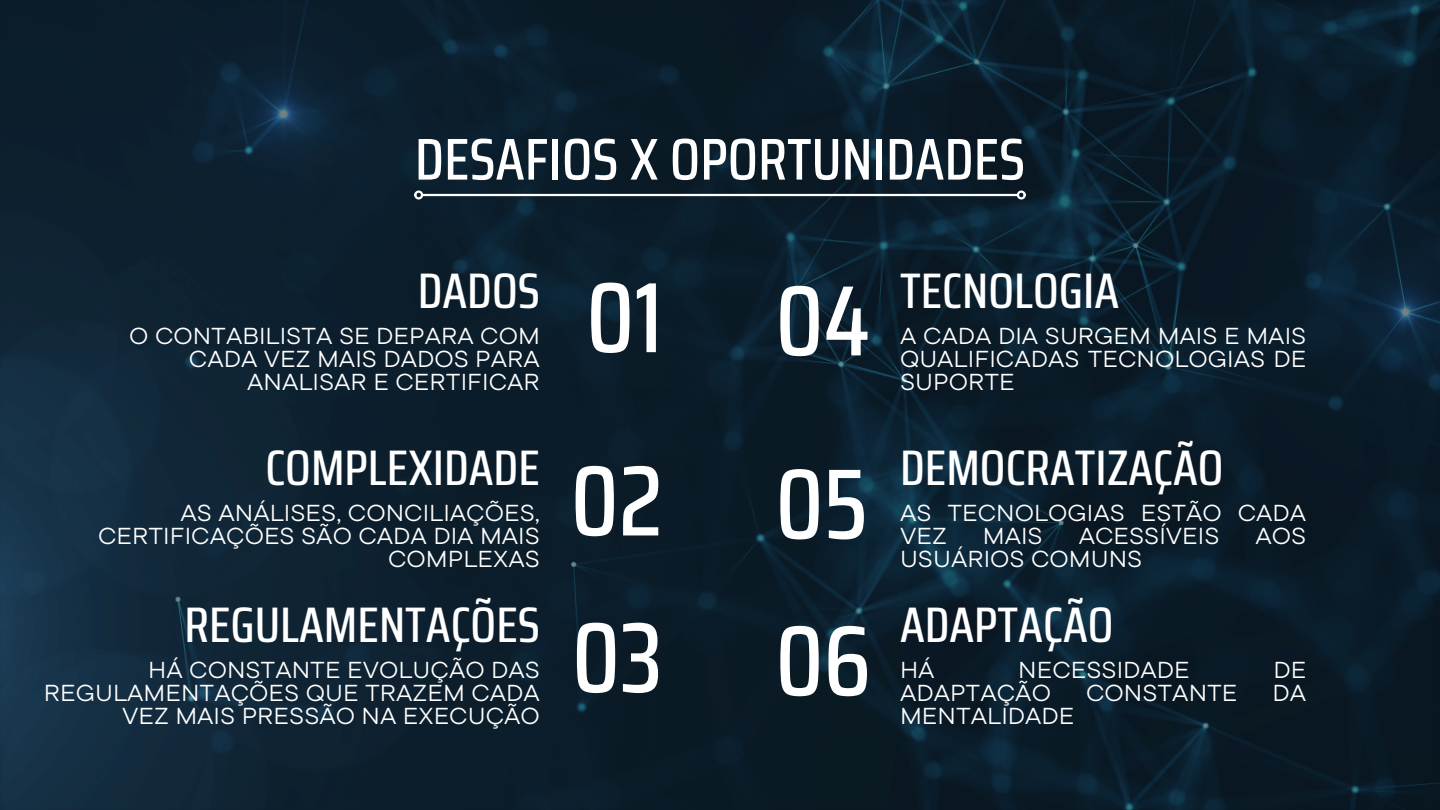
<style>
.page{position:relative;width:1440px;height:810px;background:#fff}
.page>*{position:absolute;margin:0;border:0;box-sizing:border-box;transform-origin:0 0}
.t1{font:500 100px "Saira Condensed";color:#fff}
.t2{font:500 59px "Saira Condensed";color:#fff}
.t3{font:500 50px "Saira Condensed";color:#fff}
.t4{font:23px/23.2px "TT Commons Pro Exp";color:#fff;text-align:right}
</style>
<div class="page">
<img style="left:0;top:0;width:1440px;height:810px">
<hr style="left:423px;top:194px;width:594px;height:2px;background:#fff">
<div style="left:414px;top:191px;width:9px;height:9px;border:2px solid #fff;border-radius:50%"></div>
<div style="left:1017px;top:191px;width:9px;height:9px;border:2px solid #fff;border-radius:50%"></div>
<p class="t2" style="left:415px;top:113px;width:612px">DESAFIOS X OPORTUNIDADES</p>
<h1 class="t3" style="left:418px;top:251px;width:124px">DADOS</h1>
<p class="t4" style="left:129px;top:324px;width:412px">O CONTABILISTA SE DEPARA COM<br>CADA VEZ MAIS DADOS PARA<br>ANALISAR E CERTIFICAR</p>
<p class="t3" style="left:265px;top:428px;width:276px">COMPLEXIDADE</p>
<h2 class="t4" style="left:98px;top:501px;width:443px">AS ANÁLISES, CONCILIAÇÕES,<br>CERTIFICAÇÕES SÃO CADA DIA MAIS<br>COMPLEXAS</h2>
<h2 class="t3" style="left:184px;top:585px;width:357px">REGULAMENTAÇÕES</h2>
<p class="t4" style="left:44px;top:658px;width:498px">HÁ CONSTANTE EVOLUÇÃO DAS<br>REGULAMENTAÇÕES QUE TRAZEM CADA<br>VEZ MAIS PRESSÃO NA EXECUÇÃO</p>
<p class="t1" style="left:586px;top:239px;width:78px">01</p>
<h2 class="t1" style="left:571px;top:422px;width:93px">02</h2>
<p class="t1" style="left:572px;top:579px;width:92px">03</p>
<p class="t1" style="left:775px;top:242px;width:96px">04</p>
<h2 class="t1" style="left:775px;top:425px;width:94px">05</h2>
<p class="t1" style="left:775px;top:582px;width:97px">06</p>
<p class="t3" style="left:900px;top:251px;width:221px">TECNOLOGIA</p>
<p class="t4" style="left:900px;top:324px;width:408px;text-align:justify">A CADA DIA SURGEM MAIS E MAIS QUALIFICADAS TECNOLOGIAS DE SUPORTE</p>
<h2 class="t3" style="left:900px;top:428px;width:325px">DEMOCRATIZAÇÃO</h2>
<p class="t4" style="left:900px;top:501px;width:408px;text-align:left">AS TECNOLOGIAS ESTÃO CADA<br>VEZ</p>
<p class="t4" style="left:983px;top:524px;width:61px">MAIS</p>
<p class="t4" style="left:1079px;top:524px;width:142px">ACESSÍVEIS</p>
<p class="t4" style="left:1256px;top:524px;width:52px">AOS</p>
<p class="t4" style="left:900px;top:547px;width:244px">USUÁRIOS COMUNS</p>
<p class="t3" style="left:900px;top:585px;width:215px">ADAPTAÇÃO</p>
<h2 class="t4" style="left:900px;top:658px;width:36px">HÁ</h2>
<h2 class="t4" style="left:1018px;top:658px;width:173px">NECESSIDADE</h2>
<h2 class="t4" style="left:1273px;top:658px;width:34px">DE</h2>
<h2 class="t4" style="left:900px;top:681px;width:152px">ADAPTAÇÃO</h2>
<h2 class="t4" style="left:1086px;top:681px;width:153px">CONSTANTE</h2>
<h2 class="t4" style="left:1273px;top:681px;width:35px">DA</h2>
<h2 class="t4" style="left:900px;top:704px;width:176px">MENTALIDADE</h2>
</div>
